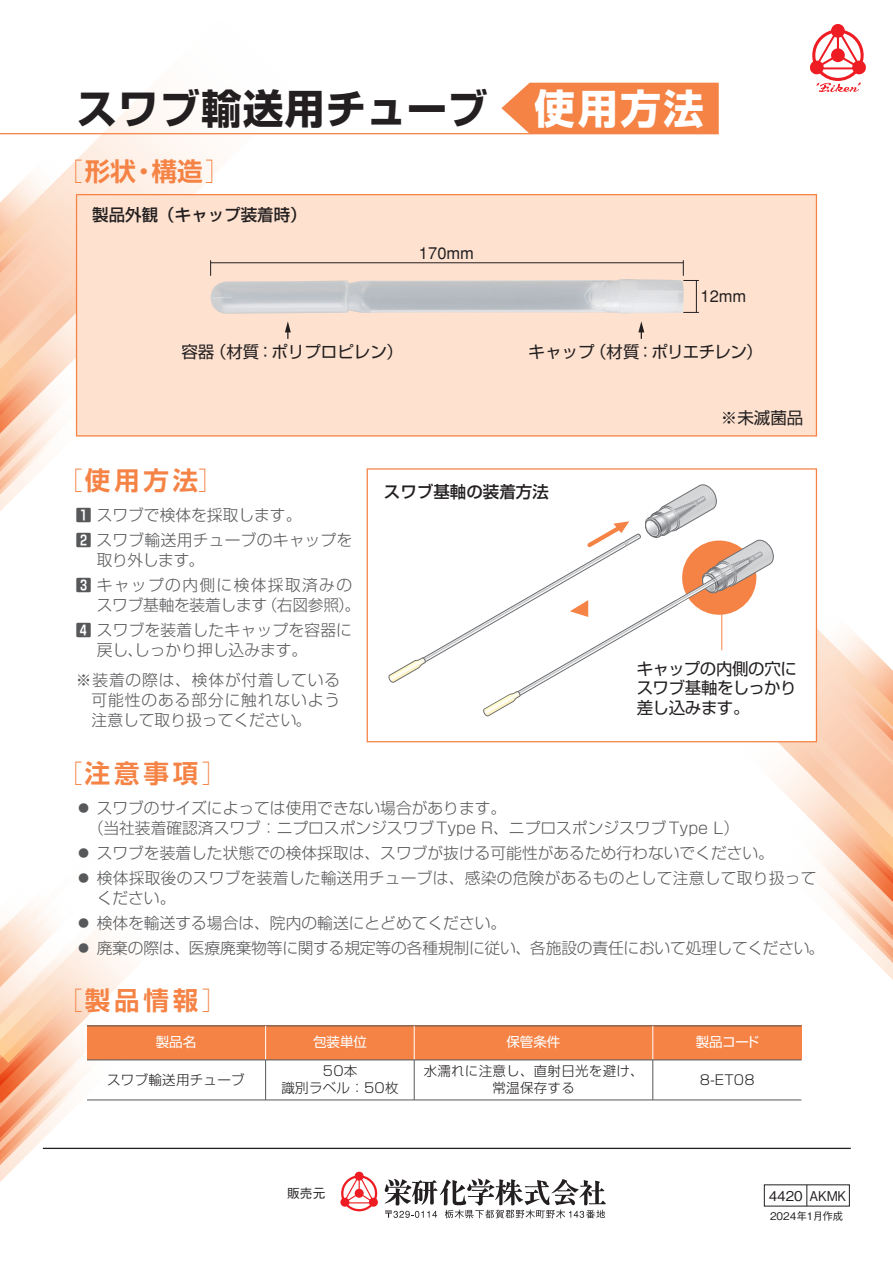
<style>
.page{position:relative;width:893px;height:1263px;background:#fff}
.page>*{position:absolute;margin:0;border:0;box-sizing:border-box;transform-origin:0 0}
.t1{font:700 40.5px "Shin Go Pro";letter-spacing:.025em;color:#231f20}
.t2{font:700 25.5px "Shin Go Pro De";letter-spacing:.15em;color:#f58345}
.t3{font:16.5px/19.8px "Shin Go Pro";letter-spacing:-.025em;color:#231f20;text-align:justify}
.t4{font:500 16.5px "Shin Go Pro";color:#231f20}
.t5{font:16.5px "Shin Go Pro";color:#231f20}
.t6{font:500 16.5px "Gothic BBB";color:#231f20}
.t7{font:300 15.75px/24.8px "Shin Go Pro";color:#57585a}
.t8{font:300 15.75px/29.2px "Shin Go Pro";letter-spacing:.05em;color:#57585a}
.t9{font:300 15.75px/20.2px "Shin Go Pro";letter-spacing:.055em;color:#57585a}
.t10{font:300 15.75px/24.8px "Shin Go Pro";letter-spacing:.085em;color:#57585a}
.t11{font:300 13.5px/16.5px "Shin Go Pro";letter-spacing:.02em;color:#231f20;text-align:center}
.t12{font:300 13.5px/16.5px "UD Shin Go Pro";letter-spacing:.02em;color:#231f20;text-align:center}
.t13{font:13.5px "Shin Go Pro";color:#fff}
.t14{font:500 13.5px "Gothic BBB Pro";letter-spacing:-.01em;color:#231f20}
.t15{font:13.5px "UD Shin Go Pro";color:#fff}
.t16{font:500 12.75px "Gothic BBB";color:#231f20}
.t17{font:500 10.5px "Gothic BBB Pro";color:#231f20}
.s1{color:#fff}
.s2{font-family:"Shin Go Pro";font-weight:300;font-stretch:expanded}
.s3{font-family:"Shin Go Pro De";font-weight:700}
</style>
<div class="page">
<svg style="left:0;top:94px;width:305px;height:100px"></svg>
<svg style="left:0;top:154px;width:142px;height:357px"></svg>
<svg style="left:0;top:903px;width:168px;height:279px"></svg>
<div style="left:77px;top:195px;width:739px;height:241px;background:#fee2cf"></div>
<div style="left:76px;top:194px;width:741px;height:242px;border:1px solid #f58345"></div>
<img style="left:210px;top:279px;width:474px;height:35px">
<svg style="left:501px;top:83px;width:218px;height:50px;background:#f58b51"></svg>
<div style="left:87px;top:1026px;width:714px;height:34px;background:#f58345"></div>
<hr style="left:0;top:133px;width:719px;height:1px;background:#f58345">
<hr style="left:43px;top:1148px;width:808px;height:1px;background:#231f20">
<hr style="left:87px;top:1100px;width:714px;height:1px;background:#57585a">
<hr style="left:87px;top:1026px;width:714px;height:1px;background:#57585a">
<hr style="left:265px;top:1026px;width:1px;height:34px;background:#fff">
<hr style="left:265px;top:1060px;width:1px;height:40px;background:#57585a">
<svg style="left:210px;top:260px;width:1px;height:16px"></svg>
<hr style="left:211px;top:262px;width:472px;height:1px;background:#231f20">
<svg style="left:683px;top:260px;width:16px;height:21px"></svg>
<svg style="left:683px;top:312px;width:16px;height:1px"></svg>
<hr style="left:696px;top:280px;width:1px;height:32px;background:#231f20">
<svg style="left:285px;top:321px;width:6px;height:18px"></svg>
<svg style="left:638px;top:321px;width:6px;height:18px"></svg>
<hr style="left:87px;top:1060px;width:714px;height:1px;background:#57585a">
<svg style="left:809px;top:24px;width:57px;height:68px"></svg>
<svg style="left:340px;top:1172px;width:38px;height:39px"></svg>
<svg style="left:384px;top:483px;width:509px;height:735px"></svg>
<h1 class="t1" style="left:77px;top:76px;width:629px">スワブ輸送用チューブ <span class="s1">使用方法</span></h1>
<h2 class="t2" style="left:57px;top:150px;width:175px"><span class="s2">［</span>形状・構造<span class="s2">］</span></h2>
<p class="t4" style="left:92px;top:201px;width:216px">製品外観（キャップ装着時）</p>
<p class="t6" style="left:419px;top:243px;width:57px">170mm</p>
<p class="t5" style="left:181px;top:338px;width:223px">容器（材質：ポリプロピレン）</p>
<p class="t6" style="left:700px;top:287px;width:47px">12mm</p>
<p class="t3" style="left:529px;top:340px;width:236px">キャップ（材質：ポリエチレン）</p>
<p class="t3" style="left:721px;top:405px;width:84px">※未滅菌品</p>
<h2 class="t2" style="left:57px;top:460px;width:169px"><span class="s2">［</span>使用方法<span class="s2">］</span></h2>
<p class="t7" style="left:76px;top:501px;width:278px"><span class="s3">1</span> スワブで検体を採取します。<br><span class="s3">2</span> スワブ輸送用チューブのキャップを</p>
<p class="t10" style="left:76px;top:546px;width:278px;text-indent:21px">取り外します。<br><span class="s3">3</span> キャップの内側に検体採取済みの</p>
<p class="t7" style="left:76px;top:591px;width:286px;text-indent:21px">スワブ基軸を装着します（右図参照）。<br><span class="s3">4</span> スワブを装着したキャップを容器に</p>
<p class="t8" style="left:76px;top:634px;width:266px;text-indent:21px">戻し、しっかり押し込みます。<br>※装着の際は、検体が付着している</p>
<p class="t9" style="left:92px;top:688px;width:250px">可能性のある部分に触れないよう注意して取り扱ってください。</p>
<h2 class="t2" style="left:57px;top:752px;width:172px"><span class="s2">［</span>注意事項<span class="s2">］</span></h2>
<p class="t4" style="left:384px;top:479px;width:166px">スワブ基軸の装着方法</p>
<p class="t3" style="left:637px;top:656px;width:162px">キャップの内側の穴にスワブ基軸をしっかり差し込みます。</p>
<p class="t7" style="left:88px;top:796px;width:652px;line-height:20.2px;text-indent:-12px">● スワブのサイズによっては使用できない場合があります。<br>（当社装着確認済スワブ：ニプロスポンジスワブType R、ニプロスポンジスワブType L）</p>
<p class="t7" style="left:76px;top:839px;width:700px">● スワブを装着した状態での検体採取は、スワブが抜ける可能性があるため行わないでください。</p>
<p class="t7" style="left:97px;top:866px;width:721px;line-height:20.2px;text-indent:-21px">● 検体採取後のスワブを装着した輸送用チューブは、感染の危険があるものとして注意して取り扱ってください。</p>
<p class="t7" style="left:76px;top:909px;width:432px">● 検体を輸送する場合は、院内の輸送にとどめてください。</p>
<p class="t7" style="left:76px;top:933px;width:750px">● 廃棄の際は、医療廃棄物等に関する規定等の各種規制に従い、各施設の責任において処理してください。</p>
<h2 class="t2" style="left:57px;top:979px;width:172px"><span class="s2">［</span>製品情報<span class="s2">］</span></h2>
<p class="t13" style="left:156px;top:1031px;width:42px">製品名</p>
<p class="t11" style="left:107px;top:1070px;width:139px">スワブ輸送用チューブ</p>
<p class="t13" style="left:313px;top:1031px;width:55px">包装単位</p>
<p class="t11" style="left:281px;top:1061px;width:119px">50本<br>識別ラベル：50枚</p>
<p class="t15" style="left:506px;top:1031px;width:55px">保管条件</p>
<p class="t12" style="left:424px;top:1062px;width:222px">水濡れに注意し、直射日光を避け、常温保存する</p>
<p class="t13" style="left:696px;top:1031px;width:65px">製品コード</p>
<p class="t11" style="left:700px;top:1070px;width:56px">8-ET08</p>
<p class="t16" style="left:287px;top:1186px;width:40px">販売元</p>
<p class="t14" style="left:769px;top:1185px;width:79px">4420 AKMK</p>
<p class="t17" style="left:770px;top:1207px;width:75px">2024年1月作成</p>
</div>
